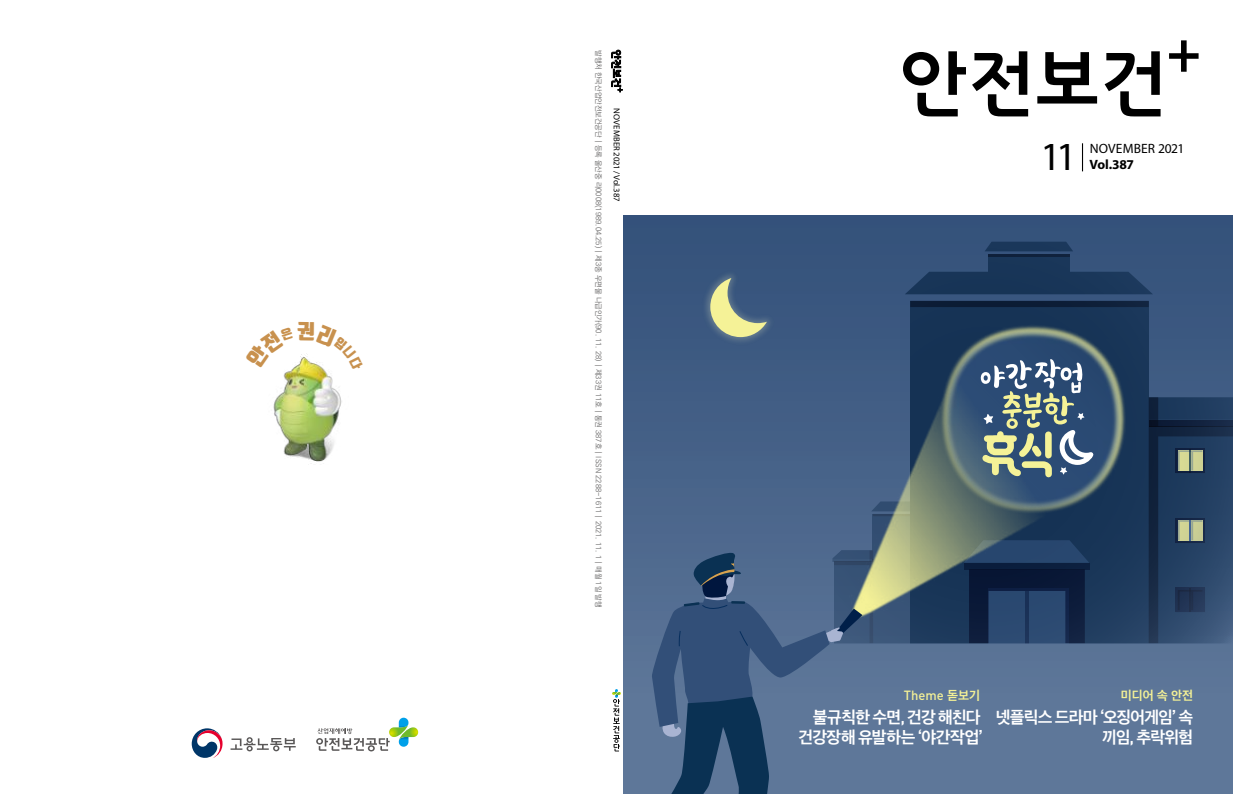
<style>
.page{position:relative;width:1233px;height:794px;background:#fff}
.page>*{position:absolute;margin:0;border:0;box-sizing:border-box;transform-origin:0 0}
.t1{font:40px "Myriad Pro";color:#000}
.t2{font:16px/20px "SD Gothic Neoa g Bd";letter-spacing:-.025em;color:#fff;text-align:right}
.t3{font:16px/20px "SD Gothic Neoa g Bd";letter-spacing:-.045em;color:#fff;text-align:right}
.t4{font:13.5px "Myriad Pro";letter-spacing:.005em;color:#000}
.t5{font:700 13.5px "Myriad Pro";letter-spacing:-.025em;color:#000}
.t6{font:500 13.2px "DINOT";color:#f4f196}
.t7{font:12px "SD Gothic Neoa g Bd";color:#f4f196}
.t8{font:8.7px "Myriad Pro";letter-spacing:-.005em;color:#000}
.t9{font:7.5px "Ko Pub World Dotum PM";color:#727171}
.s1{font-family:"SD Gothic Neoa g Bd";font-weight:400;font-size:12px}
.s2{font-family:"DINOT";font-weight:500;font-size:17.6px}
</style>
<div class="page">
<div style="left:623px;top:215px;width:609px;height:579px;background:linear-gradient(to bottom,#325079,#5e7697)"></div>
<div style="left:988px;top:254px;width:81px;height:18px;background:#153254"></div>
<svg style="left:904px;top:272px;width:248px;height:22px"></svg>
<svg style="left:984px;top:241px;width:88px;height:10px"></svg>
<svg style="left:1148px;top:397px;width:84px;height:246px"></svg>
<hr style="left:1188px;top:449px;width:2px;height:23px;background:#436596">
<img style="left:907px;top:292px;width:251px;height:254px">
<img style="left:911px;top:296px;width:244px;height:247px">
<div style="left:671px;top:239px;width:134px;height:136px;background:#3a577f"></div>
<svg style="left:710px;top:278px;width:56px;height:59px"></svg>
<img style="left:817px;top:321px;width:319px;height:331px">
<svg style="left:645px;top:550px;width:228px;height:244px"></svg>
<svg style="left:978px;top:359px;width:123px;height:127px"></svg>
<svg style="left:612px;top:689px;width:8px;height:62px"></svg>
<svg style="left:316px;top:717px;width:102px;height:34px"></svg>
<svg style="left:230px;top:737px;width:66px;height:14px"></svg>
<svg style="left:192px;top:728px;width:30px;height:30px"></svg>
<img style="left:273px;top:370px;width:69px;height:92px">
<svg style="left:611px;top:50px;width:11px;height:42px"></svg>
<svg style="left:903px;top:51px;width:62px;height:65px"></svg>
<svg style="left:972px;top:51px;width:55px;height:65px"></svg>
<svg style="left:1037px;top:52px;width:59px;height:52px"></svg>
<svg style="left:1104px;top:51px;width:56px;height:65px"></svg>
<svg style="left:1169px;top:40px;width:29px;height:32px"></svg>
<svg style="left:291px;top:353px;width:34px;height:17px"></svg>
<p class="t9" style="left:603px;top:50px;width:559px;rotate:90deg">발행처 한국산업안전보건공단 | 등록 울산중 라0008(1989.04.25) | 제3종 우편물 나급인가(90. 11. 28) | 제33권 11호 | 통권 387호 | ISSN 2288-1611 | 2021. 11. 1 | 매월 1일 발행</p>
<p class="t8" style="left:622px;top:108px;width:94px;rotate:90deg">NOVEMBER 2021 / VOL.387</p>
<h1 class="t1" style="left:1040px;top:131px;width:37px">11</h1>
<h3 class="t4" style="left:1089px;top:140px;width:96px">NOVEMBER 2021</h3>
<h3 class="t5" style="left:1089px;top:156px;width:46px">Vol.387</h3>
<h3 class="t6" style="left:903px;top:684px;width:78px">Theme <span class="s1">돋보기</span></h3>
<h2 class="t2" style="left:798px;top:707px;width:186px">불규칙한 수면<span class="s2">,</span> 건강 해친다 건강장해유발하는‘야간작업’</h2>
<h3 class="t7" style="left:1120px;top:689px;width:74px">미디어 속 안전</h3>
<h2 class="t3" style="left:995px;top:707px;width:199px">넷플릭스 드라마 ‘오징어게임’ 속 끼임<span class="s2">,</span> 추락위험</h2>
</div>
